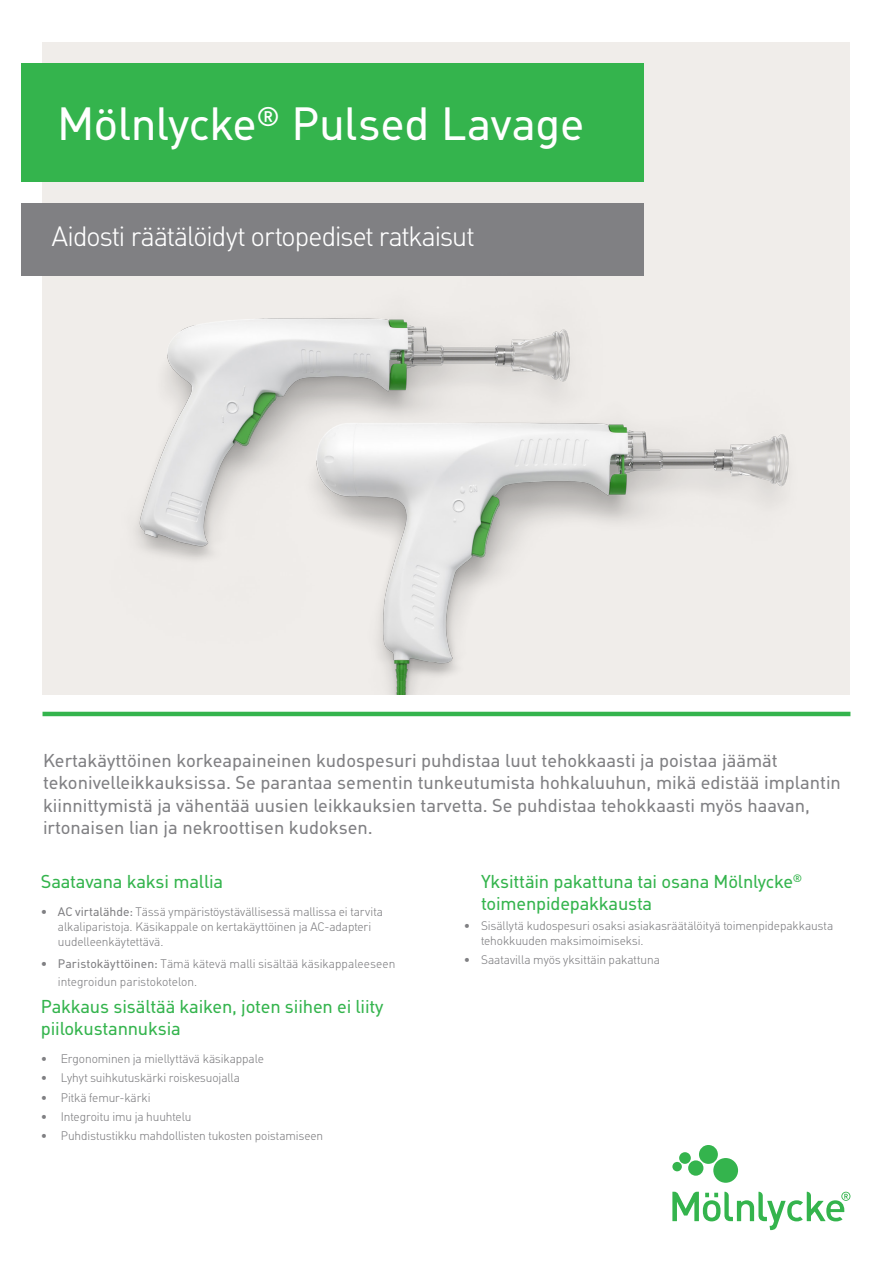
<style>
.page{position:relative;width:893px;height:1263px;background:#fff}
.page>*{position:absolute;margin:0;border:0;box-sizing:border-box;transform-origin:0 0}
.t1{font:45px "MHC Din";letter-spacing:-.01em;color:#fff}
.Sub_header{font:300 27px "MHC Din";letter-spacing:-.03em;color:#fff}
.Bröd_ingress{font:18px/22.5px "MHC Din";color:#808083}
.Bröd_ingress-2{font:18px/22.5px "MHC Din";letter-spacing:-.01em;color:#34b44d}
.t2{font:300 12px/15px "MHC Din";color:#808083}
.s1{font-weight:400}
</style>
<div class="page">
<svg style="left:672px;top:1145px;width:178px;height:85px"></svg>
<div style="left:43px;top:43px;width:807px;height:652px;background:#f0edea"></div>
<hr style="left:43px;top:712px;width:807px;height:4px;background:#34b44d">
<div style="left:21px;top:64px;width:623px;height:118px;background:#34b44d"></div>
<div style="left:21px;top:203px;width:623px;height:73px;background:#808083"></div>
<img style="left:623px;top:424px;width:166px;height:97px">
<img style="left:135px;top:318px;width:488px;height:377px">
<p class="t1" style="left:57px;top:96px;width:529px">Mölnlycke<sup>®</sup> Pulsed Lavage</p>
<p class="Sub_header" style="left:52px;top:220px;width:424px">Aidosti räätälöidyt ortopediset ratkaisut</p>
<p class="Bröd_ingress" style="left:43px;top:749px;width:799px">Kertakäyttöinen korkeapaineinen kudospesuri puhdistaa luut tehokkaasti ja poistaa jäämät tekonivelleikkauksissa. Se parantaa sementin tunkeutumista hohkaluuhun, mikä edistää implantin kiinnittymistä ja vähentää uusien leikkauksien tarvetta. Se puhdistaa tehokkaasti myös haavan, irtonaisen lian ja nekroottisen kudoksen.</p>
<p class="Bröd_ingress-2" style="left:41px;top:870px;width:184px">Saatavana kaksi mallia</p>
<p class="t2" style="left:58px;top:903px;width:327px;text-indent:-17px"><span class="s1">• AC virtalähde:</span> Tässä ympäristöystävällisessä mallissa ei tarvita alkaliparistoja. Käsikappale on kertakäyttöinen ja AC-adapteri uudelleenkäytettävä.</p>
<p class="t2" style="left:58px;top:954px;width:339px;line-height:18px;text-indent:-17px"><span class="s1">• Paristokäyttöinen:</span> Tämä kätevä malli sisältää käsikappaleeseen integroidun paristokotelon.</p>
<p class="Bröd_ingress-2" style="left:41px;top:995px;width:344px">Pakkaus sisältää kaiken, joten siihen ei liity piilokustannuksia</p>
<p class="t2" style="left:41px;top:1051px;width:225px">• Ergonominen ja miellyttävä käsikappale</p>
<p class="t2" style="left:41px;top:1070px;width:201px">• Lyhyt suihkutuskärki roiskesuojalla</p>
<p class="t2" style="left:41px;top:1089px;width:111px">• Pitkä femur-kärki</p>
<p class="t2" style="left:41px;top:1109px;width:152px">• Integroitu imu ja huuhtelu</p>
<p class="t2" style="left:41px;top:1128px;width:284px">• Puhdistustikku mahdollisten tukosten poistamiseen</p>
<p class="Bröd_ingress-2" style="left:481px;top:870px;width:323px">Yksittäin pakattuna tai osana Mölnlycke<sup>® </sup>toimenpidepakkausta</p>
<p class="t2" style="left:481px;top:917px;width:354px;text-indent:-17px">• Sisällytä kudospesuri osaksi asiakasräätälöityä toimenpidepakkausta tehokkuuden maksimoimiseksi.</p>
<p class="t2" style="left:464px;top:952px;width:197px">• Saatavilla myös yksittäin pakattuna</p>
</div>
